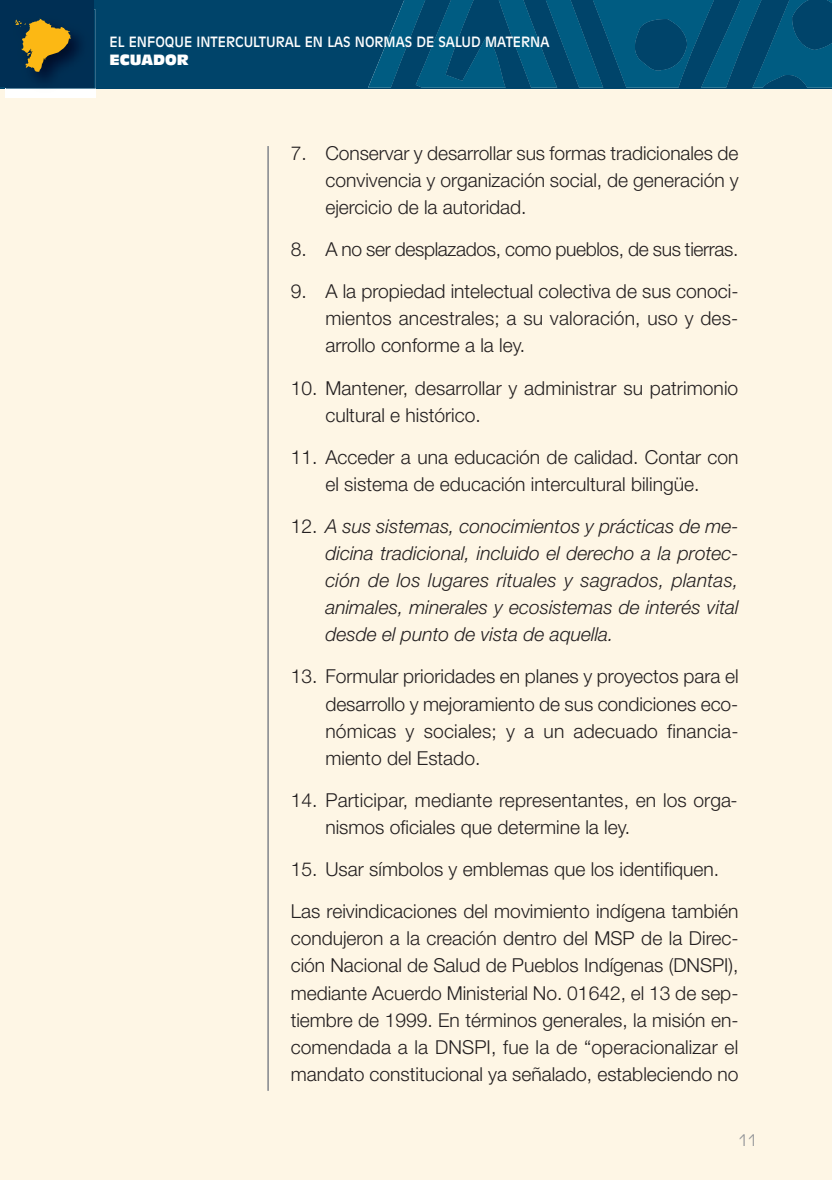
<style>
.page{position:relative;width:832px;height:1180px;background:#fff}
.page>*{position:absolute;margin:0;border:0;box-sizing:border-box;transform-origin:0 0}
.t1{font:300 19.25px/27.1px "Helvetica Neue";color:#231f20;text-align:justify}
.t2{font:italic 300 19.25px/27.1px "Helvetica Neue";color:#231f20;text-align:justify}
.t3{font:300 19.25px "Helvetica Neue";letter-spacing:-.02em;color:#231f20}
.t4{font:300 15.75px "Incised 901 BT";color:#939598}
.t5{font:14px "Incised 901 BT";color:#fff}
.t6{font:14px "Incised 901 BT Compact";color:#fff}
.s1{font-style:normal}
</style>
<div class="page">
<div style="left:0;top:3px;width:832px;height:1176px;background:#fef6e5"></div>
<div style="left:0;top:0;width:832px;height:89px;background:#00446a"></div>
<svg style="left:368px;top:0;width:464px;height:88px"></svg>
<div style="left:0;top:0;width:94px;height:87px;background:#002f54"></div>
<img style="left:6px;top:89px;width:90px;height:8px">
<img style="left:6px;top:10px;width:90px;height:79px">
<img style="left:6px;top:10px;width:88px;height:77px">
<svg style="left:15px;top:19px;width:56px;height:53px"></svg>
<hr style="left:267px;top:146px;width:2px;height:944px;background:#939598">
<p class="t5" style="left:109px;top:36px;width:441px">EL ENFOQUE INTERCULTURAL EN LAS NORMAS DE SALUD MATERNA</p>
<p class="t6" style="left:109px;top:54px;width:81px">ECUADOR</p>
<p class="t1" style="left:325px;top:141px;width:415px;text-indent:-35px">7. Conservar y desarrollar sus formas tradicionales de convivencia y organización social, de generación y ejercicio de la autoridad.</p>
<p class="t3" style="left:291px;top:242px;width:449px">8. A no ser desplazados, como pueblos, de sus tierras.</p>
<p class="t1" style="left:325px;top:279px;width:414px;text-indent:-35px">9. A la propiedad intelectual colectiva de sus conoci&shy;mientos ancestrales; a su valoración, uso y des&shy;arrollo conforme a la ley.</p>
<p class="t1" style="left:325px;top:376px;width:414px;text-indent:-35px">10. Mantener, desarrollar y administrar su patrimonio cultural e histórico.</p>
<p class="t1" style="left:291px;top:445px;width:449px;text-align:center">11. Acceder a una educación de calidad. Contar con el sistema de educación intercultural bilingüe.</p>
<p class="t2" style="left:325px;top:514px;width:415px;text-indent:-35px"><span class="s1">12.</span> A sus sistemas, conocimientos y prácticas de me&shy;dicina tradicional, incluido el derecho a la protec&shy;ción de los lugares rituales y sagrados, plantas, animales, minerales y ecosistemas de interés vital desde el punto de vista de aquella.</p>
<p class="t1" style="left:325px;top:664px;width:415px;text-indent:-35px">13. Formular prioridades en planes y proyectos para el desarrollo y mejoramiento de sus condiciones eco&shy;nómicas y sociales; y a un adecuado financia&shy;miento del Estado.</p>
<p class="t1" style="left:325px;top:788px;width:413px;text-indent:-35px">14. Participar, mediante representantes, en los orga&shy;nismos oficiales que determine la ley.</p>
<p class="t1" style="left:291px;top:849px;width:449px;line-height:42px">15. Usar símbolos y emblemas que los identifiquen.<br>Las reivindicaciones del movimiento indígena también</p>
<p class="t1" style="left:291px;top:926px;width:449px">condujeron a la creación dentro del MSP de la Direc&shy;ción Nacional de Salud de Pueblos Indígenas (DNSPI), mediante Acuerdo Ministerial No. 01642, el 13 de sep&shy;tiembre de 1999. En términos generales, la misión en&shy;comendada a la DNSPI, fue la de “operacionalizar el mandato constitucional ya señalado, estableciendo no</p>
<p class="t4" style="left:738px;top:1133px;width:20px">11</p>
</div>
